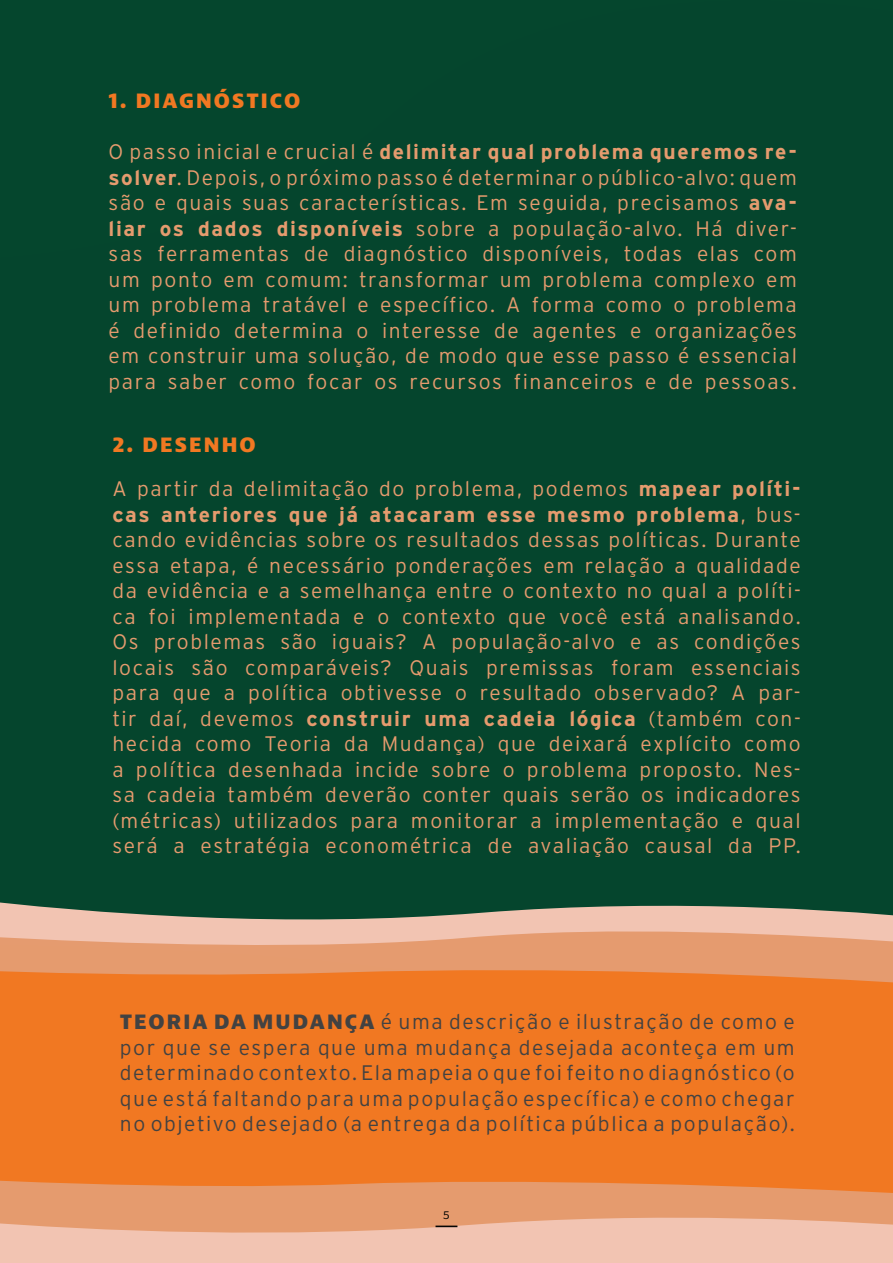
<style>
.page{position:relative;width:893px;height:1263px;background:#fff}
.page>*{position:absolute;margin:0;border:0;box-sizing:border-box;transform-origin:0 0}
.t1{font:300 21px/25.5px "Interstate";letter-spacing:.075em;color:#e59b6e;text-align:justify}
.t2{font:300 21px/25.5px "Interstate";letter-spacing:.075em;color:#424242;text-align:justify}
.t3{font:800 21px "Bernina Sans";letter-spacing:.07em;color:#f17822}
.t4{font:12px "Source Code Pro";color:#040503}
.s1{font-weight:700}
.s2{color:#e49b6e}
.s3{font-family:"Bernina Sans";font-weight:800}
</style>
<div class="page">
<div style="left:0;top:0;width:893px;height:859px;background:#05452d"></div>
<svg style="left:0;top:859px;width:893px;height:404px;fill:#05452d"></svg>
<svg style="left:0;top:897px;width:893px;height:33px;fill:#f2c4b2"></svg>
<div style="left:0;top:930px;width:893px;height:327px;background:#f2c4b2"></div>
<svg style="left:0;top:1195px;width:893px;height:33px;fill:#e59b6e"></svg>
<svg style="left:0;top:934px;width:893px;height:261px;fill:#f17822"></svg>
<hr style="left:435px;top:1225px;width:22px;height:2px;background:#040503">
<p class="t3" style="left:109px;top:87px;width:193px">1. DIAGNÓSTICO</p>
<p class="t1" style="left:109px;top:139px;width:690px">O passo inicial e crucial é <span class="s1">delimitar qual problema queremos re&shy;solver</span>. Depois, o próximo passo é determinar o público-alvo: quem são e quais suas <span class="s2">características</span>. Em seguida, precisamos <span class="s1">ava&shy;liar os dados disponíveis</span> sobre a população-alvo. Há diver&shy;sas ferramentas de diagnóstico disponíveis, todas elas com um ponto em comum: transformar um problema complexo em um problema tratável e específico. A forma como o problema é definido determina o interesse de agentes e organizações em construir uma solução, de modo que esse passo é essencial para saber como focar os recursos financeiros e de pessoas.</p>
<p class="t3" style="left:112px;top:430px;width:145px">2. DESENHO</p>
<p class="t1" style="left:112px;top:476px;width:690px">A partir da delimitação do problema, podemos <span class="s1">mapear políti&shy;cas anteriores que já atacaram esse mesmo problema</span>, bus&shy;cando evidências sobre os resultados dessas políticas. Durante essa etapa, é necessário ponderações em relação a qualidade da evidência e a semelhança entre o contexto no qual a políti&shy;ca foi implementada e o contexto que você está analisando.<br>Os problemas são iguais? A população-alvo e as condições locais são comparáveis? Quais premissas foram essenciais para que a política obtivesse o resultado observado? A par&shy;tir daí, devemos <span class="s1">construir uma cadeia lógica</span> (também con&shy;hecida como Teoria da Mudança) que deixará explícito como a política desenhada incide sobre o problema proposto. Nes&shy;sa cadeia também deverão conter quais serão os indicadores (métricas) utilizados para monitorar a implementação e qual será a estratégia econométrica de avaliação causal da PP.</p>
<p class="t2" style="left:120px;top:1009px;width:676px"><span class="s3">TEORIA DA MUDANÇA</span> é uma descrição e ilustração de como e por que se espera que uma mudança desejada aconteça em um determinado contexto. Ela mapeia o que foi feito no diagnóstico (o que está faltando para uma população específica) e como chegar no objetivo desejado (a entrega da política pública a população).</p>
<p class="t4" style="left:443px;top:1206px;width:9px">5</p>
</div>
